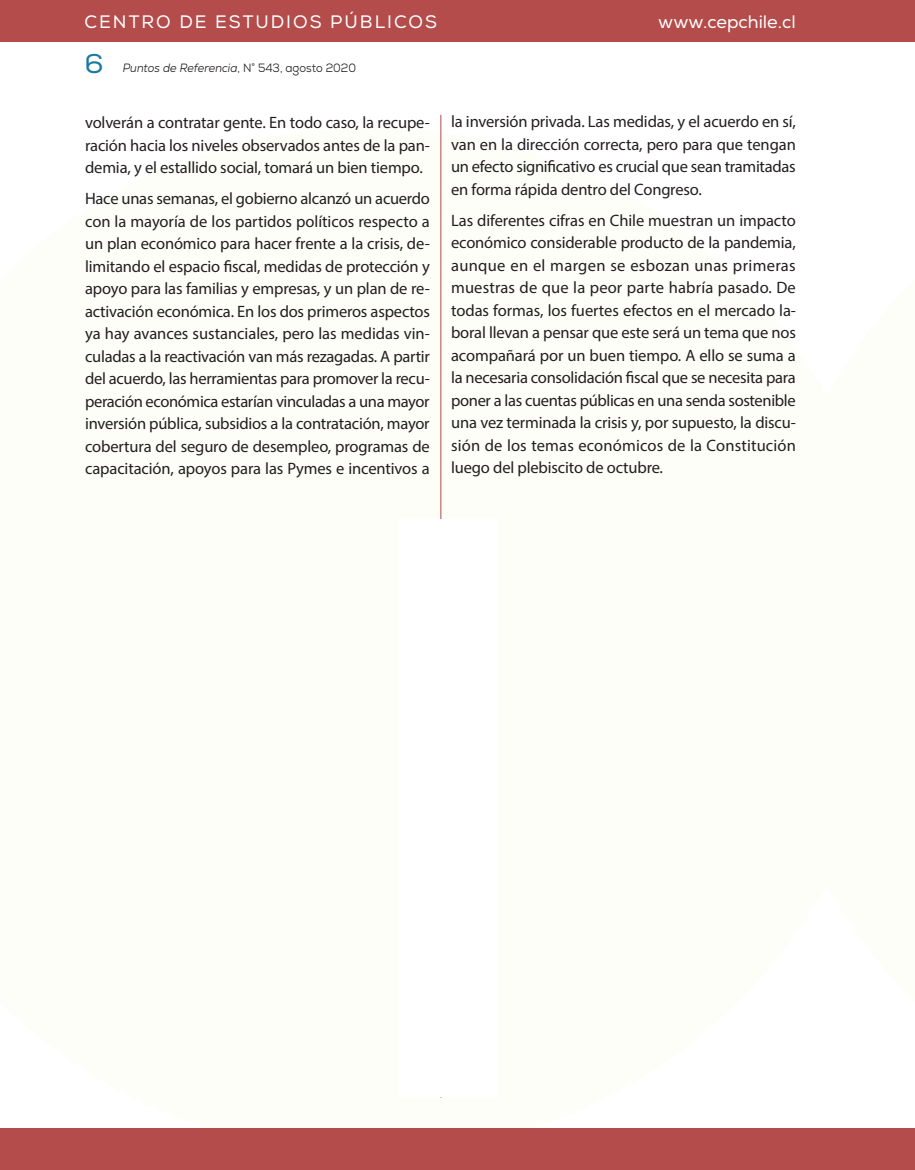
<style>
.page{position:relative;width:915px;height:1170px;background:#fff}
.page>*{position:absolute;margin:0;border:0;box-sizing:border-box;transform-origin:0 0}
.t1{font:27px "Nexa";color:#197aa1}
.t2{font:18px "Nexa";letter-spacing:.11em;color:#fff}
.t3{font:18px "Nexa";color:#fff}
._07_texto_GENERAL{font:16.5px/22.5px "Myriad Pro";letter-spacing:-.01em;color:#231f20;text-align:justify}
.t4{font:italic 12px "Nexa";color:#231f20;scale:.93 1}
.s1{font-style:normal}
</style>
<div class="page">
<div style="left:0;top:0;width:914px;height:41px;background:#b34c4b"></div>
<hr style="left:440px;top:115px;width:1px;height:982px;background:#b34c4b">
<div style="left:0;top:1128px;width:914px;height:41px;background:#b34c4b"></div>
<p class="t2" style="left:84px;top:11px;width:354px">CENTRO DE ESTUDIOS PÚBLICOS</p>
<p class="t4" style="left:123px;top:60px;width:252px">Puntos de Referencia<span class="s1">, N° 543, agosto 2020</span></p>
<h1 class="t1" style="left:84px;top:47px;width:21px">6</h1>
<p class="t3" style="left:658px;top:11px;width:139px">www.cepchile.cl</p>
<p class="_07_texto_GENERAL" style="left:85px;top:111px;width:346px">volverán a contratar gente. En todo caso, la recupe&shy;ración hacia los niveles observados antes de la pan&shy;demia, y el estallido social, tomará un bien tiempo.</p>
<p class="_07_texto_GENERAL" style="left:85px;top:187px;width:346px">Hace unas semanas, el gobierno alcanzó un acuerdo con la mayoría de los partidos políticos respecto a un plan económico para hacer frente a la crisis, de&shy;limitando el espacio fiscal, medidas de protección y apoyo para las familias y empresas, y un plan de re&shy;activación económica. En los dos primeros aspectos ya hay avances sustanciales, pero las medidas vin&shy;culadas a la reactivación van más rezagadas. A partir del acuerdo, las herramientas para promover la recu&shy;peración económica estarían vinculadas a una mayor inversión pública, subsidios a la contratación, mayor cobertura del seguro de desempleo, programas de capacitación, apoyos para las Pymes e incentivos a</p>
<p class="_07_texto_GENERAL" style="left:451px;top:110px;width:346px">la inversión privada. Las medidas, y el acuerdo en sí, van en la dirección correcta, pero para que tengan un efecto significativo es crucial que sean tramitadas en forma rápida dentro del Congreso.</p>
<p class="_07_texto_GENERAL" style="left:451px;top:209px;width:346px">Las diferentes cifras en Chile muestran un impacto económico considerable producto de la pandemia, aunque en el margen se esbozan unas primeras muestras de que la peor parte habría pasado. De todas formas, los fuertes efectos en el mercado la&shy;boral llevan a pensar que este será un tema que nos acompañará por un buen tiempo. A ello se suma a la necesaria consolidación fiscal que se necesita para poner a las cuentas públicas en una senda sostenible una vez terminada la crisis y, por supuesto, la discu&shy;sión de los temas económicos de la Constitución luego del plebiscito de octubre.</p>
</div>
